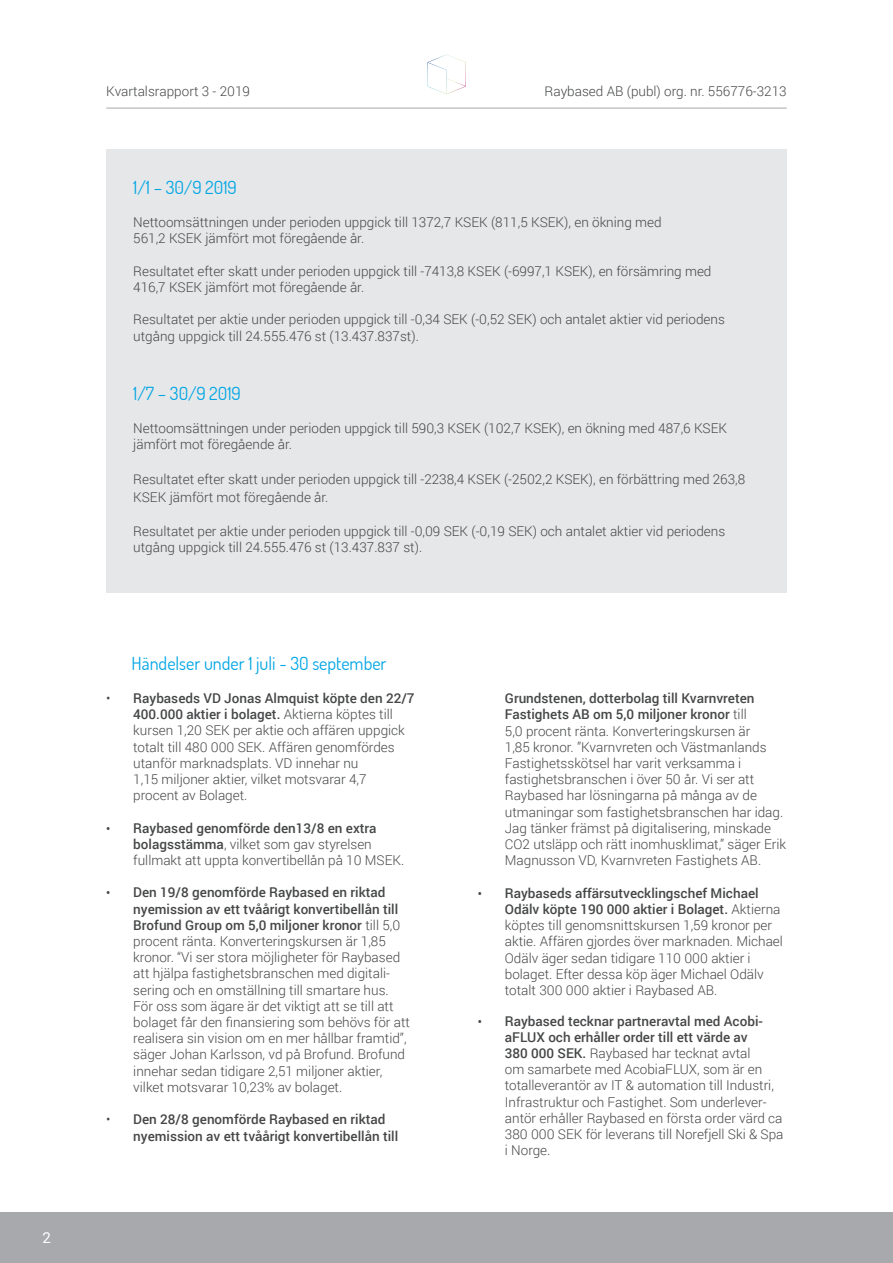
<style>
.page{position:relative;width:893px;height:1263px;background:#fff}
.page>*{position:absolute;margin:0;border:0;box-sizing:border-box;transform-origin:0 0}
.t1{font:18px "Dosis";color:#00a6e4}
.t2{font:15px "Roboto";color:#fff}
.t3{font:300 13.5px/16.2px "Roboto";color:#454647}
.t4{font:500 13.5px/16.2px "Roboto";color:#454647}
.s1{font-weight:500}
.s2{font-weight:500;font-size:12px}
.s3{font-weight:300}
</style>
<div class="page">
<div style="left:0;top:1212px;width:893px;height:51px;background:#a8a9ad"></div>
<hr style="left:106px;top:108px;width:681px;height:1px;background:#a8a9ad">
<svg style="left:428px;top:54px;width:38px;height:40px"></svg>
<div style="left:106px;top:149px;width:681px;height:443px;background:#e6e7e9"></div>
<p class="t2" style="left:43px;top:1227px;width:10px">2</p>
<p class="t3" style="left:106px;top:83px;width:145px">Kvartalsrapport 3 - 2019</p>
<p class="t3" style="left:545px;top:83px;width:244px">Raybased AB (publ) org. nr. 556776-3213</p>
<h1 class="t1" style="left:133px;top:175px;width:105px">1/1 – 30/9 2019</h1>
<p class="t3" style="left:133px;top:214px;width:530px">Nettoomsättningen under perioden uppgick till 1372,7 KSEK (811,5 KSEK), en ökning med<br>561,2 KSEK jämfört mot föregående år.</p>
<p class="t3" style="left:133px;top:262px;width:580px">Resultatet efter skatt under perioden uppgick till -7413,8 KSEK (-6997,1 KSEK), en försämring med<br>416,7 KSEK jämfört mot föregående år.</p>
<p class="t3" style="left:133px;top:311px;width:593px">Resultatet per aktie under perioden uppgick till -0,34 SEK (-0,52 SEK) och antalet aktier vid periodens utgång uppgick till 24.555.476 st (13.437.837st).</p>
<h1 class="t1" style="left:133px;top:381px;width:109px">1/7 – 30/9 2019</h1>
<p class="t3" style="left:133px;top:420px;width:595px">Nettoomsättningen under perioden uppgick till 590,3 KSEK (102,7 KSEK), en ökning med 487,6 KSEK jämfört mot föregående år.</p>
<p class="t3" style="left:133px;top:469px;width:614px;line-height:18px">Resultatet efter skatt under perioden uppgick till -2238,4 KSEK (-2502,2 KSEK), en förbättring med 263,8<br>KSEK jämfört mot föregående år.</p>
<p class="t3" style="left:133px;top:522px;width:594px">Resultatet per aktie under perioden uppgick till -0,09 SEK (-0,19 SEK) och antalet aktier vid periodens utgång uppgick till 24.555.476 st (13.437.837 st).</p>
<h1 class="t1" style="left:131px;top:651px;width:257px">Händelser under 1 juli - 30 september</h1>
<p class="t3" style="left:133px;top:690px;width:283px;text-indent:-27px">• <span class="s1">Raybaseds VD Jonas Almquist köpte den 22/7<br>400.000 aktier i bolaget.</span> Aktierna köptes till kursen 1,20 SEK per aktie och affären uppgick totalt till 480 000 SEK. Affären genomfördes utanför marknadsplats. VD innehar nu<br>1,15 miljoner aktier, vilket motsvarar 4,7 procent av Bolaget.</p>
<p class="t3" style="left:133px;top:819px;width:273px;text-indent:-27px"><span class="s2">•</span> <span class="s1">Raybased genomförde den13/8 en extra bolagsstämma</span>, vilket som gav styrelsen fullmakt att uppta konvertibellån på 10 MSEK.</p>
<p class="t3" style="left:133px;top:884px;width:278px;text-indent:-27px"><span class="s2">•</span> <span class="s1">Den 19/8 genomförde Raybased en riktad nyemission av ett tvåårigt konvertibellån till Brofund Group om 5,0 miljoner kronor</span> till 5,0 procent ränta. Konverteringskursen är 1,85 kronor. “Vi ser stora möjligheter för Raybased att hjälpa fastighetsbranschen med digitali&shy;sering och en omställning till smartare hus.<br>För oss som ägare är det viktigt att se till att bolaget får den finansiering som behövs för att realisera sin vision om en mer hållbar framtid”, säger Johan Karlsson, vd på Brofund. Brofund innehar sedan tidigare 2,51 miljoner aktier, vilket motsvarar 10,23% av bolaget.</p>
<p class="t4" style="left:133px;top:1111px;width:266px;text-indent:-27px"><span class="s3">•</span> Den 28/8 genomförde Raybased en riktad nyemission av ett tvåårigt konvertibellån till</p>
<p class="t3" style="left:505px;top:690px;width:283px"><span class="s1">Grundstenen, dotterbolag till Kvarnvreten Fastighets AB om 5,0 miljoner kronor</span> till<br>5,0 procent ränta. Konverteringskursen är<br>1,85 kronor. ”Kvarnvreten och Västmanlands Fastighetsskötsel har varit verksamma i fastighetsbranschen i över 50 år. Vi ser att Raybased har lösningarna på många av de utmaningar som fastighetsbranschen har idag.<br>Jag tänker främst på digitalisering, minskade CO2 utsläpp och rätt inomhusklimat,” säger Erik Magnusson VD, Kvarnvreten Fastighets AB.</p>
<p class="t3" style="left:505px;top:884px;width:280px;text-indent:-27px"><span class="s2">•</span> <span class="s1">Raybaseds affärsutvecklingschef Michael Odälv köpte 190 000 aktier i Bolaget.</span> Aktierna köptes till genomsnittskursen 1,59 kronor per aktie. Affären gjordes över marknaden. Michael Odälv äger sedan tidigare 110 000 aktier i bolaget. Efter dessa köp äger Michael Odälv totalt 300 000 aktier i Raybased AB.</p>
<p class="t3" style="left:505px;top:1012px;width:280px;text-indent:-27px"><span class="s2">•</span> <span class="s1">Raybased tecknar partneravtal med Acobi&shy;aFLUX och erhåller order till ett värde av<br>380 000 SEK.</span> Raybased har tecknat avtal<br>om samarbete med AcobiaFLUX, som är en totalleverantör av IT &amp; automation till Industri, Infrastruktur och Fastighet. Som underlever&shy;antör erhåller Raybased en första order värd ca 380 000 SEK för leverans till Norefjell Ski &amp; Spa i Norge.</p>
</div>
